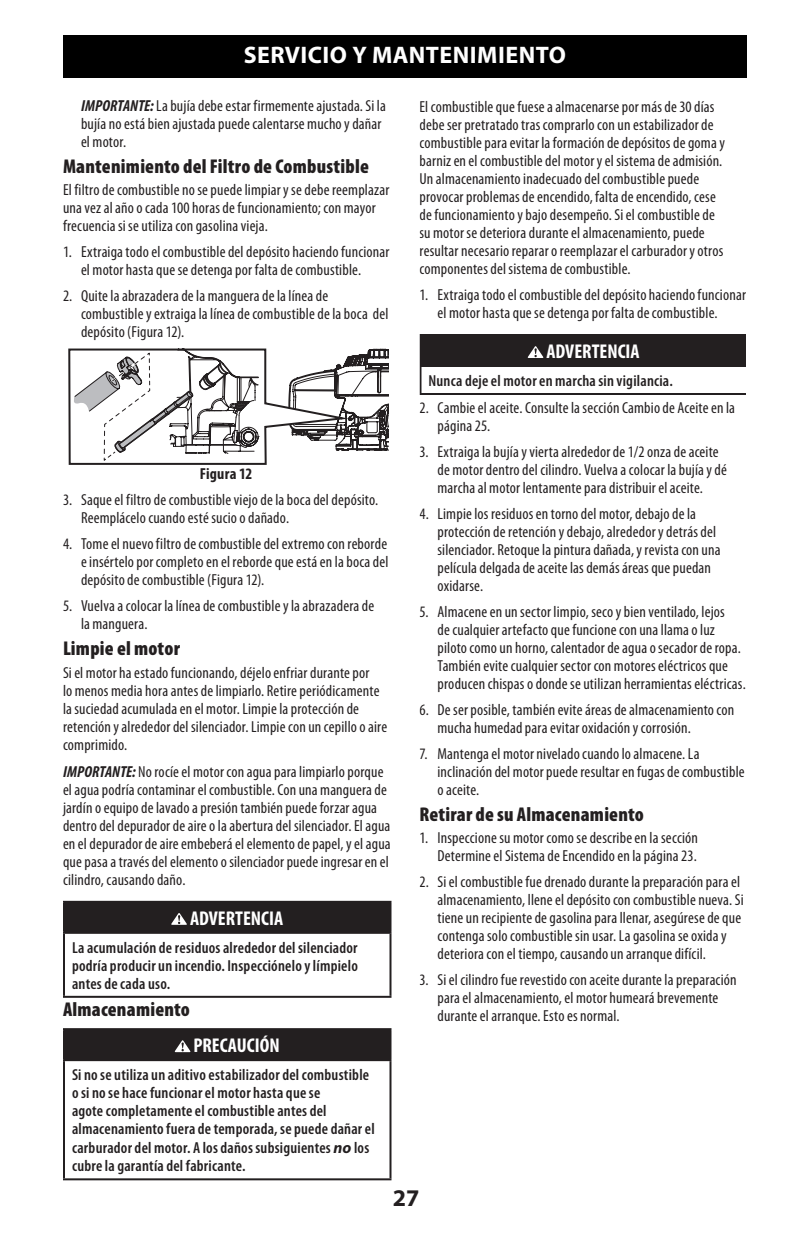
<style>
.page{position:relative;width:810px;height:1242px;background:#fff}
.page>*{position:absolute;margin:0;border:0;box-sizing:border-box;transform-origin:0 0}
.t1{font:700 24px "Myriad Pro";letter-spacing:.02em;color:#fff}
.t2{font:700 24px "Myriad Pro";color:#231f20}
.t3{font:900 condensed 20px "Myriad Pro";letter-spacing:.01em;color:#231f20}
.t4{font:700 condensed 20px "Myriad Pro";color:#fff}
.t5{font:condensed 16px/18px "Myriad Pro";letter-spacing:.01em;color:#231f20}
.t6{font:600 condensed 16px/18.2px "Myriad Pro";letter-spacing:.015em;color:#231f20;text-align:justify}
.t7{font:700 condensed 16px "Myriad Pro";letter-spacing:.015em;color:#231f20}
.s1{font-weight:700;font-style:italic}
.s2{font-weight:700;font-style:italic;font-stretch:normal}
</style>
<div class="page">
<div style="left:63px;top:35px;width:684px;height:42px;background:#000"></div>
<div style="left:63px;top:36px;width:684px;height:42px;background:#000"></div>
<div style="left:420px;top:335px;width:327px;height:31px;background:#231f20"></div>
<hr style="left:420px;top:334px;width:328px;height:2px;background:#231f20">
<hr style="left:420px;top:365px;width:328px;height:2px;background:#231f20">
<hr style="left:420px;top:367px;width:2px;height:26px;background:#231f20">
<hr style="left:420px;top:393px;width:328px;height:2px;background:#231f20">
<svg style="left:528px;top:346px;width:16px;height:12px"></svg>
<svg style="left:68px;top:349px;width:320px;height:116px"></svg>
<div style="left:64px;top:902px;width:326px;height:31px;background:#231f20"></div>
<hr style="left:63px;top:901px;width:329px;height:2px;background:#231f20">
<hr style="left:63px;top:903px;width:2px;height:29px;background:#231f20">
<hr style="left:390px;top:903px;width:2px;height:29px;background:#231f20">
<hr style="left:63px;top:932px;width:329px;height:2px;background:#231f20">
<hr style="left:63px;top:934px;width:2px;height:62px;background:#231f20">
<hr style="left:390px;top:934px;width:2px;height:62px;background:#231f20">
<hr style="left:63px;top:996px;width:329px;height:2px;background:#231f20">
<svg style="left:171px;top:913px;width:16px;height:12px"></svg>
<div style="left:64px;top:1029px;width:326px;height:31px;background:#231f20"></div>
<hr style="left:63px;top:1028px;width:329px;height:2px;background:#231f20">
<hr style="left:63px;top:1030px;width:2px;height:29px;background:#231f20">
<hr style="left:390px;top:1030px;width:2px;height:29px;background:#231f20">
<hr style="left:63px;top:1059px;width:329px;height:2px;background:#231f20">
<hr style="left:63px;top:1061px;width:2px;height:117px;background:#231f20">
<hr style="left:390px;top:1061px;width:2px;height:117px;background:#231f20">
<hr style="left:63px;top:1178px;width:329px;height:2px;background:#231f20">
<svg style="left:175px;top:1040px;width:16px;height:12px"></svg>
<h1 class="t1" style="left:244px;top:39px;width:324px">SERVICIO Y MANTENIMIENTO</h1>
<p class="t5" style="left:420px;top:98px;width:307px">El combustible que fuese a almacenarse por más de 30 días debe ser pretratado tras comprarlo con un estabilizador de combustible para evitar la formación de depósitos de goma y barniz en el combustible del motor y el sistema de admisión.<br>Un almacenamiento inadecuado del combustible puede provocar problemas de encendido, falta de encendido, cese de funcionamiento y bajo desempeño. Si el combustible de su motor se deteriora durante el almacenamiento, puede resultar necesario reparar o reemplazar el carburador y otros componentes del sistema de combustible.</p>
<p class="t5" style="left:438px;top:286px;width:310px;text-indent:-18px">1. Extraiga todo el combustible del depósito haciendo funcionar el motor hasta que se detenga por falta de combustible.</p>
<p class="t4" style="left:547px;top:339px;width:95px">ADVERTENCIA</p>
<p class="t6" style="left:428px;top:371px;width:246px">Nunca deje el motor en marcha sin vigilancia.</p>
<p class="t5" style="left:438px;top:399px;width:299px;text-indent:-18px">2. Cambie el aceite. Consulte la sección Cambio de Aceite en la página 25.</p>
<p class="t5" style="left:438px;top:443px;width:291px;text-indent:-18px">3. Extraiga la bujía y vierta alrededor de 1/2 onza de aceite de motor dentro del cilindro. Vuelva a colocar la bujía y dé marcha al motor lentamente para distribuir el aceite.</p>
<p class="t5" style="left:438px;top:505px;width:285px;text-indent:-18px">4. Limpie los residuos en torno del motor, debajo de la protección de retención y debajo, alrededor y detrás del silenciador. Retoque la pintura dañada, y revista con una película delgada de aceite las demás áreas que puedan oxidarse.</p>
<p class="t5" style="left:438px;top:603px;width:310px;text-indent:-18px">5. Almacene en un sector limpio, seco y bien ventilado, lejos<br>de cualquier artefacto que funcione con una llama o luz piloto como un horno, calentador de agua o secador de ropa.<br>También evite cualquier sector con motores eléctricos que producen chispas o donde se utilizan herramientas eléctricas.</p>
<p class="t5" style="left:438px;top:701px;width:298px;text-indent:-18px">6. De ser posible, también evite áreas de almacenamiento con mucha humedad para evitar oxidación y corrosión.</p>
<p class="t5" style="left:438px;top:745px;width:309px;text-indent:-18px">7. Mantenga el motor nivelado cuando lo almacene. La inclinación del motor puede resultar en fugas de combustible o aceite.</p>
<p class="t3" style="left:420px;top:803px;width:226px">Retirar de su Almacenamiento</p>
<p class="t5" style="left:420px;top:829px;width:280px;text-align:right">1. Inspeccione su motor como se describe en la sección<br>Determine el Sistema de Encendido en la página 23.</p>
<p class="t5" style="left:438px;top:873px;width:308px;text-indent:-18px">2. Si el combustible fue drenado durante la preparación para el almacenamiento, llene el depósito con combustible nueva. Si tiene un recipiente de gasolina para llenar, asegúrese de que contenga solo combustible sin usar. La gasolina se oxida y deteriora con el tiempo, causando un arranque difícil.</p>
<p class="t5" style="left:438px;top:971px;width:301px;text-indent:-18px">3. Si el cilindro fue revestido con aceite durante la preparación para el almacenamiento, el motor humeará brevemente durante el arranque. Esto es normal.</p>
<p class="t5" style="left:81px;top:97px;width:306px"><span class="s1">IMPORTANTE:</span> La bujía debe estar firmemente ajustada. Si la bujía no está bien ajustada puede calentarse mucho y dañar el motor.</p>
<p class="t3" style="left:63px;top:155px;width:308px">Mantenimiento del Filtro de Combustible</p>
<p class="t5" style="left:63px;top:181px;width:328px">El filtro de combustible no se puede limpiar y se debe reemplazar una vez al año o cada 100 horas de funcionamiento; con mayor frecuencia si se utiliza con gasolina vieja.</p>
<p class="t5" style="left:81px;top:243px;width:310px;text-indent:-18px">1. Extraiga todo el combustible del depósito haciendo funcionar el motor hasta que se detenga por falta de combustible.</p>
<p class="t5" style="left:81px;top:287px;width:309px;text-indent:-18px">2. Quite la abrazadera de la manguera de la línea de combustible y extraiga la línea de combustible de la boca del depósito (Figura 12).</p>
<p class="t7" style="left:200px;top:464px;width:54px">Figura 12</p>
<p class="t5" style="left:81px;top:491px;width:299px;text-indent:-18px">3. Saque el filtro de combustible viejo de la boca del depósito.<br>Reemplácelo cuando esté sucio o dañado.</p>
<p class="t5" style="left:81px;top:535px;width:309px;text-align:justify;text-indent:-18px">4. Tome el nuevo filtro de combustible del extremo con reborde e insértelo por completo en el reborde que está en la boca del depósito de combustible (Figura 12).</p>
<p class="t5" style="left:81px;top:597px;width:295px;text-indent:-18px">5. Vuelva a colocar la línea de combustible y la abrazadera de la manguera.</p>
<p class="t3" style="left:63px;top:638px;width:118px">Limpie el motor</p>
<p class="t5" style="left:63px;top:664px;width:326px">Si el motor ha estado funcionando, déjelo enfriar durante por<br>lo menos media hora antes de limpiarlo. Retire periódicamente la suciedad acumulada en el motor. Limpie la protección de retención y alrededor del silenciador. Limpie con un cepillo o aire comprimido.</p>
<p class="t5" style="left:63px;top:763px;width:329px"><span class="s1">IMPORTANTE:</span> No rocíe el motor con agua para limpiarlo porque el agua podría contaminar el combustible. Con una manguera de jardín o equipo de lavado a presión también puede forzar agua dentro del depurador de aire o la abertura del silenciador. El agua en el depurador de aire embeberá el elemento de papel, y el agua que pasa a través del elemento o silenciador puede ingresar en el cilindro, causando daño.</p>
<p class="t4" style="left:190px;top:906px;width:95px">ADVERTENCIA</p>
<p class="t6" style="left:72px;top:938px;width:287px">La acumulación de residuos alrededor del silenciador podría producir un incendio. Inspecciónelo y límpielo antes de cada uso.</p>
<p class="t3" style="left:63px;top:998px;width:129px">Almacenamiento</p>
<p class="t4" style="left:194px;top:1033px;width:88px">PRECAUCIÓN</p>
<p class="t6" style="left:72px;top:1065px;width:304px;text-align:left">Si no se utiliza un aditivo estabilizador del combustible o si no se hace funcionar el motor hasta que se<br>agote completamente el combustible antes del almacenamiento fuera de temporada, se puede dañar el carburador del motor. A los daños subsiguientes <span class="s2">no</span> los cubre la garantía del fabricante.</p>
<h1 class="t2" style="left:393px;top:1182px;width:28px">27</h1>
</div>
